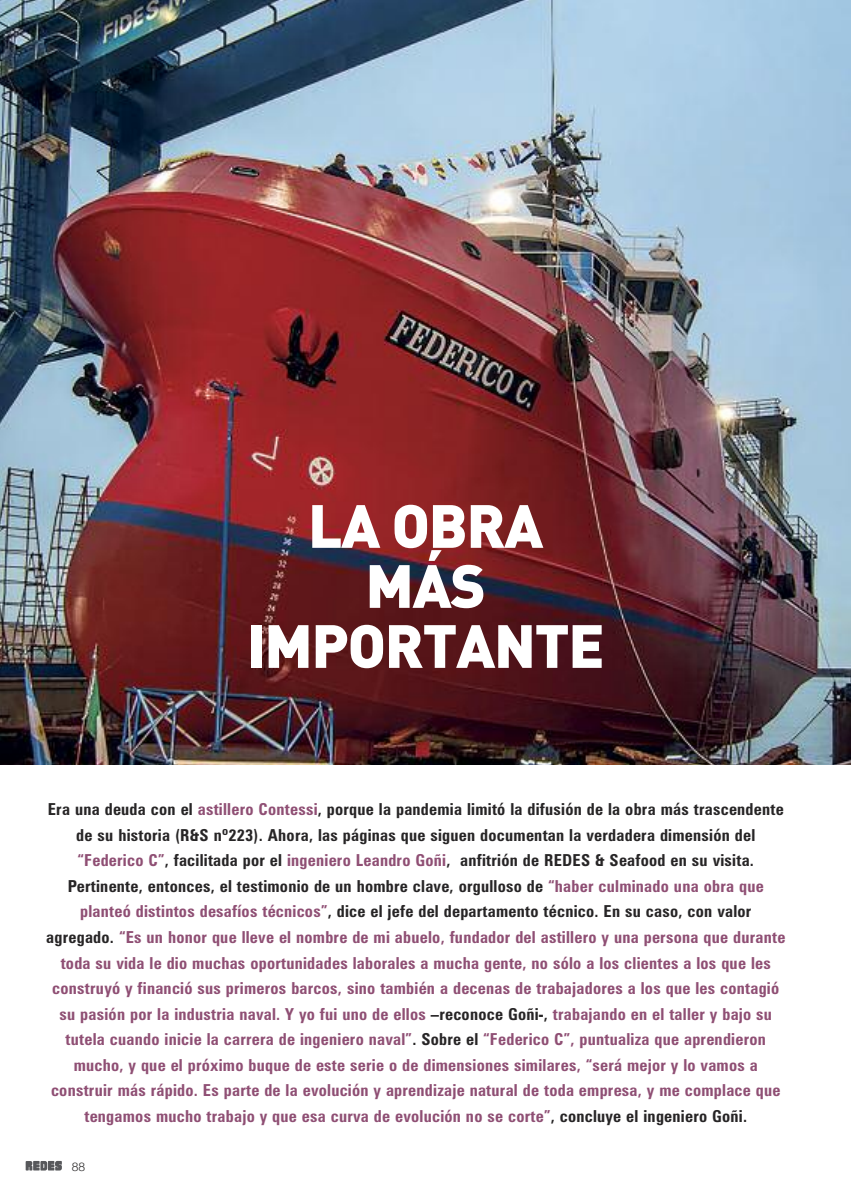
<style>
.page{position:relative;width:851px;height:1191px;background:#fff}
.page>*{position:absolute;margin:0;border:0;box-sizing:border-box;transform-origin:0 0}
.t1{font:900 60px/60px "DIN Pro";letter-spacing:-.025em;color:#fff;text-align:center}
.t2{font:16.5px/25.5px "Zurich Bold Condensed BT";letter-spacing:.015em;color:#8f4f74;text-align:center}
.t3{font:300 12px "Helvetica Neue";color:#272526}
.s1{color:#272526}
</style>
<div class="page">
<img style="left:1px;top:0;width:849px;height:764px">
<svg style="left:26px;top:1160px;width:36px;height:10px"></svg>
<h1 class="t1" style="left:246px;top:502px;width:360px">LA OBRA<br>MÁS<br>IMPORTANTE</h1>
<p class="t2" style="left:46px;top:797px;width:740px"><span class="s1">Era una deuda con el</span> astillero Contessi<span class="s1">, porque la pandemia limitó la difusión de la obra más trascendente de su historia (R&amp;S nº223). Ahora, las páginas que siguen documentan la verdadera dimensión del </span>“Federico C”<span class="s1">, facilitada por el</span> ingeniero Leandro Goñi<span class="s1">, anfitrión de REDES &amp; Seafood en su visita.<br>Pertinente, entonces, el testimonio de un hombre clave, orgulloso de</span> “haber culminado una obra que planteó distintos desafíos técnicos”<span class="s1">, dice el jefe del departamento técnico. En su caso, con valor agregado.</span> “Es un honor que lleve el nombre de mi abuelo, fundador del astillero y una persona que durante toda su vida le dio muchas oportunidades laborales a mucha gente, no sólo a los clientes a los que les construyó y financió sus primeros barcos, sino también a decenas de trabajadores a los que les contagió su pasión por la industria naval. Y yo fui uno de ellos <span class="s1">–reconoce Goñi-,</span> trabajando en el taller y bajo su tutela cuando inicie la carrera de ingeniero naval”<span class="s1">. Sobre el</span> “Federico C”, puntualiza que aprendieron mucho, y que el próximo buque de este serie o de dimensiones similares, “será mejor y lo vamos a construir más rápido. Es parte de la evolución y aprendizaje natural de toda empresa, y me complace que tengamos mucho trabajo y que esa curva de evolución no se corte”<span class="s1">, concluye el ingeniero Goñi.</span></p>
<p class="t3" style="left:72px;top:1159px;width:15px">88</p>
</div>
